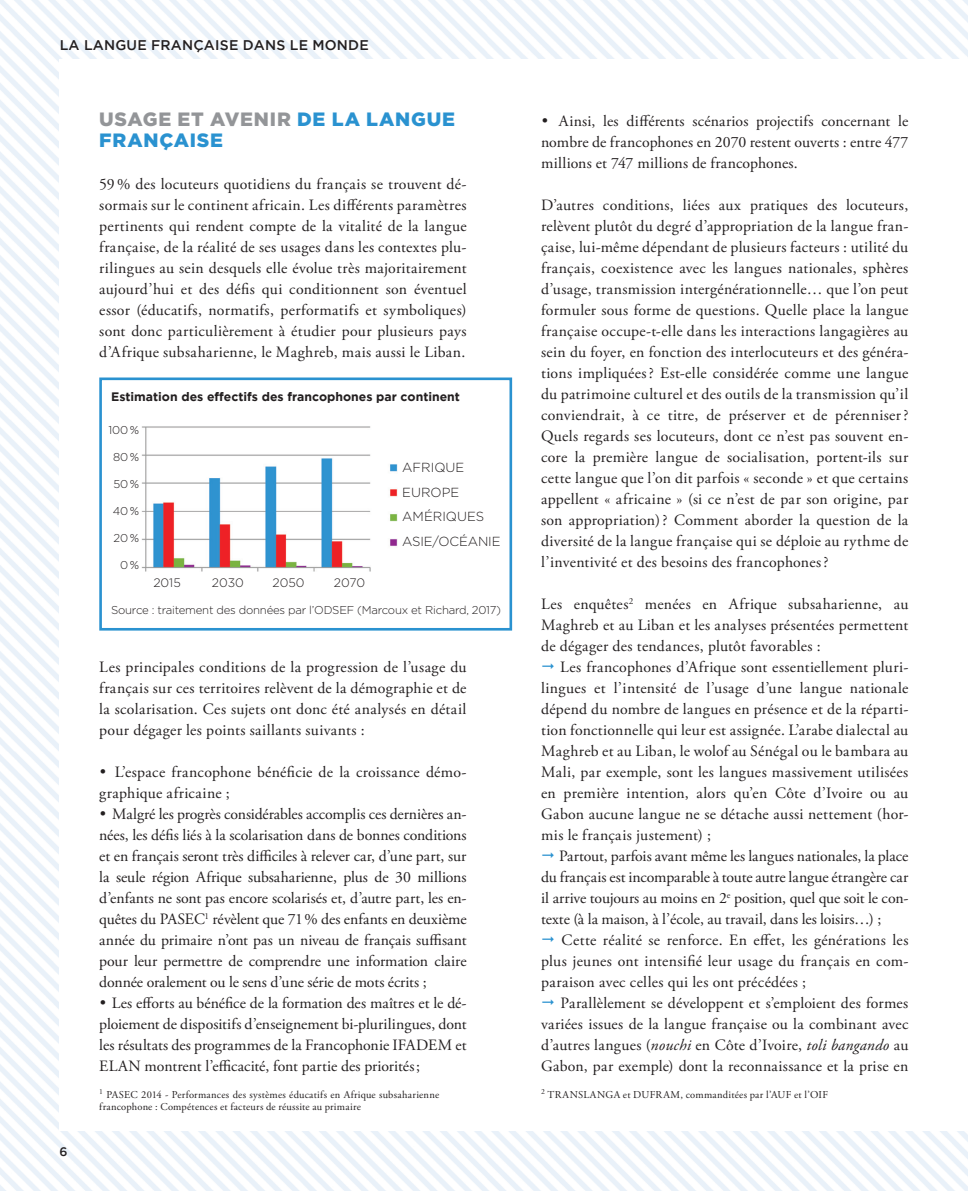
<style>
.page{position:relative;width:968px;height:1191px;background:#fff}
.page>*{position:absolute;margin:0;border:0;box-sizing:border-box;transform-origin:0 0}
.t1{font:900 19.25px/21px "Gotham";letter-spacing:.04em;color:#2a92d0}
.t2{font:15.75px/21px "Adobe Garamond Pro";letter-spacing:.015em;color:#231f20;text-align:justify}
.t3{font:500 14px "Gotham";letter-spacing:.015em;color:#231f20}
.t4{font:300 13.12px "Gotham";color:#231f20}
.t5{font:700 12.25px "Gotham";color:#231f20}
.t6{font:300 12.25px "Gotham";color:#231f20}
.t7{font:500 12.25px "Gotham";color:#231f20}
.t8{font:300 11.38px "Gotham";letter-spacing:-.02em;color:#231f20}
.t9{font:10.5px/11.4px "Adobe Garamond Pro";letter-spacing:.025em;color:#231f20}
.s1{color:#939598}
.s2{font-family:"Gotham";font-weight:500}
.s3{font-style:italic}
</style>
<div class="page">
<img style="left:0;top:0;width:967px;height:1191px">
<div style="left:60px;top:60px;width:907px;height:1071px;background:#fff"></div>
<img style="left:141px;top:426px;width:257px;height:146px">
<div style="left:99px;top:377px;width:413px;height:253px;border:3px solid #2a92d0"></div>
<p class="t3" style="left:60px;top:37px;width:310px">LA LANGUE FRANÇAISE DANS LE MONDE</p>
<p class="t1" style="left:99px;top:108px;width:357px"><span class="s1">USAGE ET AVENIR</span> DE LA LANGUE<br>FRANÇAISE</p>
<p class="t2" style="left:99px;top:174px;width:369px">59 % des locuteurs quotidiens du français se trouvent dé&shy;sormais sur le continent africain. Les différents paramètres pertinents qui rendent compte de la vitalité de la langue française, de la réalité de ses usages dans les contextes plu&shy;rilingues au sein desquels elle évolue très majoritairement aujourd’hui et des défis qui conditionnent son éventuel essor (éducatifs, normatifs, performatifs et symboliques) sont donc particulièrement à étudier pour plusieurs pays d’Afrique subsaharienne, le Maghreb, mais aussi le Liban.</p>
<p class="t5" style="left:111px;top:389px;width:350px">Estimation des effectifs des francophones par continent</p>
<p class="t8" style="left:108px;top:423px;width:32px">100%</p>
<p class="t8" style="left:113px;top:450px;width:28px">80%</p>
<p class="t8" style="left:113px;top:477px;width:27px">50%</p>
<p class="t8" style="left:113px;top:505px;width:28px">40%</p>
<p class="t8" style="left:113px;top:532px;width:27px">20%</p>
<p class="t8" style="left:120px;top:559px;width:20px">0%</p>
<p class="t8" style="left:111px;top:604px;width:391px">Source : traitement des données par l’ODSEF (Marcoux et Richard, 2017)</p>
<p class="t4" style="left:402px;top:460px;width:63px">AFRIQUE</p>
<p class="t4" style="left:402px;top:485px;width:58px">EUROPE</p>
<p class="t4" style="left:402px;top:509px;width:83px">AMÉRIQUES</p>
<p class="t4" style="left:402px;top:534px;width:100px">ASIE/OCÉANIE</p>
<p class="t6" style="left:153px;top:576px;width:29px">2015</p>
<p class="t6" style="left:212px;top:576px;width:33px">2030</p>
<p class="t6" style="left:272px;top:576px;width:34px">2050</p>
<p class="t6" style="left:334px;top:576px;width:33px">2070</p>
<p class="t2" style="left:99px;top:657px;width:369px">Les principales conditions de la progression de l’usage du français sur ces territoires relèvent de la démographie et de la scolarisation. Ces sujets ont donc été analysés en détail pour dégager les points saillants suivants :</p>
<p class="t2" style="left:99px;top:762px;width:369px"><span class="s2">•</span> L’espace francophone bénéficie de la croissance démo&shy;graphique africaine ;</p>
<p class="t2" style="left:99px;top:804px;width:369px"><span class="s2">•</span> Malgré les progrès considérables accomplis ces dernières an&shy;nées, les défis liés à la scolarisation dans de bonnes conditions et en français seront très difficiles à relever car, d’une part, sur la seule région Afrique subsaharienne, plus de 30 millions d’enfants ne sont pas encore scolarisés et, d’autre part, les en&shy;quêtes du PASEC<sup>1</sup> révèlent que 71% des enfants en deuxième année du primaire n’ont pas un niveau de français suffisant pour leur permettre de comprendre une information claire donnée oralement ou le sens d’une série de mots écrits ;</p>
<p class="t2" style="left:99px;top:993px;width:369px"><span class="s2">•</span> Les efforts au bénéfice de la formation des maîtres et le dé&shy;ploiement de dispositifs d’enseignement bi-plurilingues, dont les résultats des programmes de la Francophonie IFADEM et ELAN montrent l’efficacité, font partie des priorités;</p>
<p class="t2" style="left:541px;top:111px;width:369px"><span class="s2">•</span> Ainsi, les différents scénarios projectifs concernant le nombre de francophones en 2070 restent ouverts : entre 477 millions et 747 millions de francophones.</p>
<p class="t2" style="left:541px;top:195px;width:369px">D’autres conditions, liées aux pratiques des locuteurs, relèvent plutôt du degré d’appropriation de la langue fran&shy;çaise, lui-même dépendant de plusieurs facteurs : utilité du</p>
<p class="t2" style="left:541px;top:258px;width:369px">français, coexistence avec les langues nationales, sphères d’usage, transmission intergénérationnelle… que l’on peut formuler sous forme de questions. Quelle place la langue française occupe-t-elle dans les interactions langagières au sein du foyer, en fonction des interlocuteurs et des généra&shy;tions impliquées? Est-elle considérée comme une langue du patrimoine culturel et des outils de la transmission qu’il conviendrait, à ce titre, de préserver et de pérenniser?<br>Quels regards ses locuteurs, dont ce n’est pas souvent en&shy;core la première langue de socialisation, portent-ils sur cette langue que l’on dit parfois « seconde » et que certains appellent « africaine » (si ce n’est de par son origine, par son appropriation)? Comment aborder la question de la diversité de la langue française qui se déploie au rythme de l’inventivité et des besoins des francophones?</p>
<p class="t2" style="left:541px;top:594px;width:369px">Les enquêtes<sup>2</sup> menées en Afrique subsaharienne, au Maghreb et au Liban et les analyses présentées permettent de dégager des tendances, plutôt favorables :</p>
<p class="t2" style="left:541px;top:657px;width:369px;text-indent:19px">Les francophones d’Afrique sont essentiellement pluri&shy;lingues et l’intensité de l’usage d’une langue nationale dépend du nombre de langues en présence et de la réparti&shy;tion fonctionnelle qui leur est assignée. L’arabe dialectal au Maghreb et au Liban, le wolof au Sénégal ou le bambara au Mali, par exemple, sont les langues massivement utilisées en première intention, alors qu’en Côte d’Ivoire ou au Gabon aucune langue ne se détache aussi nettement (hor&shy;mis le français justement) ;</p>
<p class="t2" style="left:541px;top:846px;width:369px;text-indent:18px">Partout, parfois avant même les langues nationales, la place du français est incomparable à toute autre langue étrangère car il arrive toujours au moins en 2<sup>e</sup> position, quel que soit le con&shy;texte (à la maison, à l’école, au travail, dans les loisirs…) ;</p>
<p class="t2" style="left:541px;top:930px;width:369px;text-indent:21px">Cette réalité se renforce. En effet, les générations les plus jeunes ont intensifié leur usage du français en com&shy;paraison avec celles qui les ont précédées ;</p>
<p class="t2" style="left:541px;top:993px;width:369px;text-indent:20px">Parallèlement se développent et s’emploient des formes variées issues de la langue française ou la combinant avec d’autres langues (<span class="s3">nouchi</span> en Côte d’Ivoire, <span class="s3">toli bangando</span> au Gabon, par exemple) dont la reconnaissance et la prise en</p>
<p class="t7" style="left:60px;top:1145px;width:10px">6</p>
<p class="t9" style="left:99px;top:1089px;width:341px"><sup>1</sup> PASEC 2014 - Performances des systèmes éducatifs en Afrique subsaharienne francophone : Compétences et facteurs de réussite au primaire</p>
<p class="t9" style="left:541px;top:1089px;width:288px"><sup>2</sup> TRANSLANGA et DUFRAM, commanditées par l’AUF et l’OIF</p>
</div>
